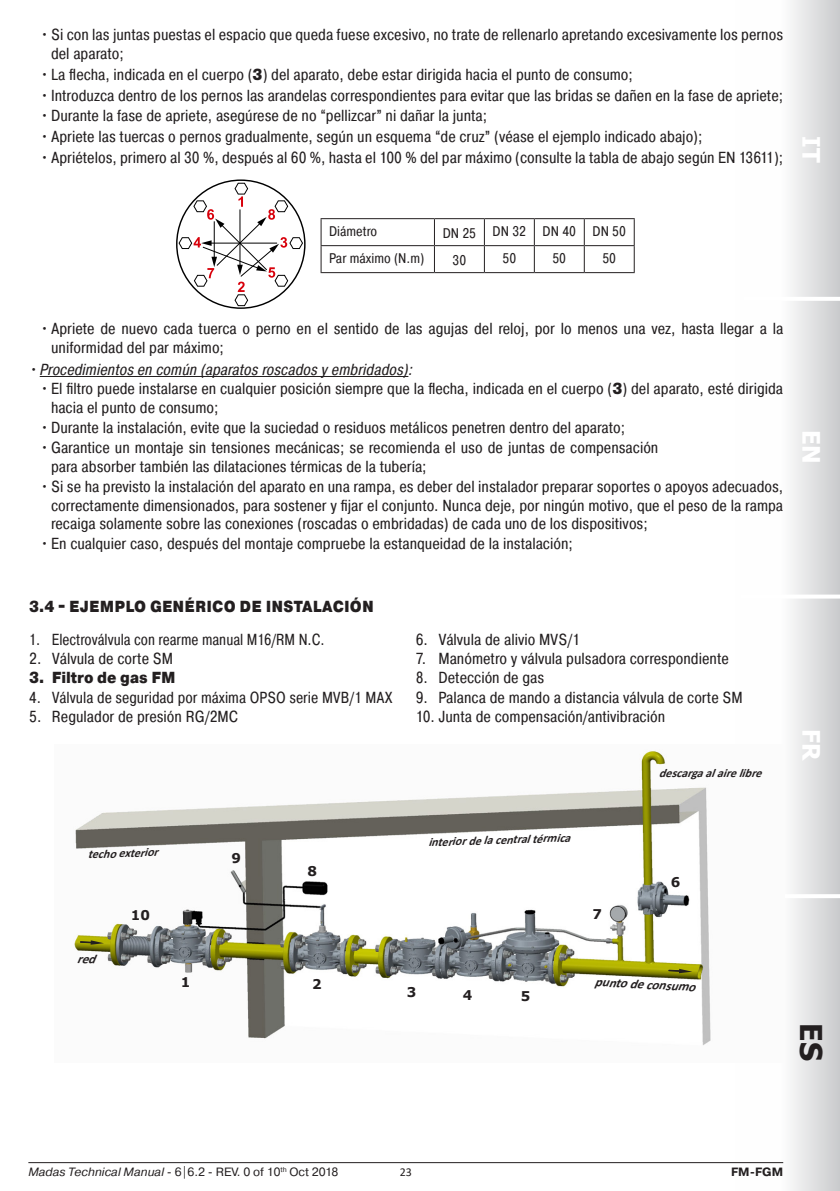
<style>
.page{position:relative;width:840px;height:1191px;background:#fff}
.page>*{position:absolute;margin:0;border:0;box-sizing:border-box;transform-origin:0 0}
.t1{font:700 30px "Tahoma";color:#231f20}
.t2{font:700 24px "Tahoma";color:#fff}
.t3{font:16px/19.2px "Pragmatica Cond";color:#231f20}
.t4{font:italic 16px "Pragmatica Cond";color:#231f20}
.t5{font:900 16px "Pragmatica Cond";letter-spacing:.01em;color:#231f20}
.t6{font:16px "Pragmatica Cond";color:#231f20;scale:.94 1}
.t7{font:14px "Pragmatica Cond";color:#231f20}
.t8{font:700 13.4px "Verdana";color:#231f20}
.t9{font:italic 700 13px "Calibri";color:#231f20}
.t10{font:italic 700 12px "Calibri";color:#231f20}
.t11{font:12px "Pragmatica";color:#231f20}
.t12{font:700 12px "Pragmatica";color:#231f20}
.t13{font:12px "Calibri";color:#231f20}
.s1{font-weight:900}
.s2{font-style:italic}
</style>
<div class="page">
<div style="left:734px;top:0;width:105px;height:1191px;background:linear-gradient(to right,#fff,#d5d5d7)"></div>
<hr style="left:743px;top:297px;width:96px;height:4px;background:#fff">
<hr style="left:740px;top:594px;width:99px;height:4px;background:#fff">
<hr style="left:740px;top:894px;width:99px;height:4px;background:#fff">
<hr style="left:28px;top:1162px;width:754px;height:1px;background:#231f20">
<hr style="left:40px;top:376px;width:368px;height:1px;background:#231f20">
<svg style="left:178px;top:182px;width:125px;height:125px"></svg>
<hr style="left:320px;top:218px;width:114px;height:1px;background:#231f20">
<hr style="left:434px;top:218px;width:50px;height:1px;background:#231f20">
<hr style="left:484px;top:218px;width:50px;height:1px;background:#231f20">
<hr style="left:534px;top:218px;width:50px;height:1px;background:#231f20">
<hr style="left:584px;top:218px;width:50px;height:1px;background:#231f20">
<hr style="left:320px;top:245px;width:114px;height:1px;background:#231f20">
<svg style="left:320px;top:219px;width:1px;height:53px"></svg>
<hr style="left:434px;top:245px;width:50px;height:1px;background:#231f20">
<hr style="left:484px;top:245px;width:50px;height:1px;background:#231f20">
<svg style="left:483px;top:219px;width:1px;height:53px"></svg>
<hr style="left:534px;top:245px;width:50px;height:1px;background:#231f20">
<svg style="left:533px;top:219px;width:1px;height:53px"></svg>
<hr style="left:584px;top:245px;width:50px;height:1px;background:#231f20">
<svg style="left:583px;top:219px;width:1px;height:53px"></svg>
<svg style="left:633px;top:219px;width:1px;height:53px"></svg>
<hr style="left:320px;top:272px;width:114px;height:1px;background:#231f20">
<hr style="left:434px;top:272px;width:50px;height:1px;background:#231f20">
<hr style="left:484px;top:272px;width:50px;height:1px;background:#231f20">
<hr style="left:534px;top:272px;width:50px;height:1px;background:#231f20">
<hr style="left:584px;top:272px;width:50px;height:1px;background:#231f20">
<img style="left:74px;top:745px;width:709px;height:317px">
<svg style="left:80px;top:940px;width:24px;height:4px"></svg>
<svg style="left:668px;top:968px;width:24px;height:5px"></svg>
<svg style="left:78px;top:954px;width:20px;height:9px"></svg>
<p class="t3" style="left:51px;top:24px;width:733px;text-indent:-11px">•Si con las juntas puestas el espacio que queda fuese excesivo, no trate de rellenarlo apretando excesivamente los pernos del aparato;</p>
<p class="t3" style="left:40px;top:64px;width:594px">•La flecha, indicada en el cuerpo (<span class="s1">3</span>) del aparato, debe estar dirigida hacia el punto de consumo;</p>
<p class="t3" style="left:40px;top:85px;width:744px">•Introduzca dentro de los pernos las arandelas correspondientes para evitar que las bridas se dañen en la fase de apriete;</p>
<p class="t3" style="left:40px;top:106px;width:448px">•Durante la fase de apriete, asegúrese de no “pellizcar” ni dañar la junta;</p>
<p class="t3" style="left:40px;top:127px;width:664px">•Apriete las tuercas o pernos gradualmente, según un esquema “de cruz” (véase el ejemplo indicado abajo);</p>
<p class="t3" style="left:40px;top:148px;width:744px">•Apriételos, primero al 30 %, después al 60 %, hasta el 100 % del par máximo (consulte la tabla de abajo según EN 13611);</p>
<h2 class="t2" style="left:827px;top:136px;width:28px;rotate:90deg">IT</h2>
<p class="t7" style="left:329px;top:223px;width:50px">Diámetro</p>
<p class="t7" style="left:442px;top:224px;width:35px">DN 25</p>
<p class="t7" style="left:492px;top:223px;width:35px">DN 32</p>
<p class="t7" style="left:542px;top:223px;width:35px">DN 40</p>
<p class="t7" style="left:592px;top:223px;width:35px">DN 50</p>
<p class="t7" style="left:329px;top:250px;width:97px">Par máximo (N.m)</p>
<p class="t7" style="left:452px;top:251px;width:15px">30</p>
<p class="t7" style="left:502px;top:250px;width:15px">50</p>
<p class="t7" style="left:552px;top:250px;width:15px">50</p>
<p class="t7" style="left:602px;top:250px;width:15px">50</p>
<p class="t3" style="left:51px;top:318px;width:733px;text-indent:-11px">•Apriete de nuevo cada tuerca o perno en el sentido de las agujas del reloj, por lo menos una vez, hasta llegar a la uniformidad del par máximo;</p>
<p class="t4" style="left:28px;top:359px;width:385px">•Procedimientos en común (aparatos roscados y embridados):</p>
<p class="t3" style="left:51px;top:379px;width:733px;text-indent:-11px">•El filtro puede instalarse en cualquier posición siempre que la flecha, indicada en el cuerpo (<span class="s1">3</span>) del aparato, esté dirigida hacia el punto de consumo;</p>
<p class="t3" style="left:40px;top:418px;width:586px">•Durante la instalación, evite que la suciedad o residuos metálicos penetren dentro del aparato;</p>
<p class="t3" style="left:51px;top:438px;width:608px;line-height:18.6px;text-indent:-11px">•Garantice un montaje sin tensiones mecánicas; se recomienda el uso de juntas de compensación para absorber también las dilataciones térmicas de la tubería;</p>
<p class="t3" style="left:51px;top:477px;width:733px;line-height:18.6px;text-align:justify;text-indent:-11px">•Si se ha previsto la instalación del aparato en una rampa, es deber del instalador preparar soportes o apoyos adecuados, correctamente dimensionados, para sostener y fijar el conjunto. Nunca deje, por ningún motivo, que el peso de la rampa recaiga solamente sobre las conexiones (roscadas o embridadas) de cada uno de los dispositivos;</p>
<p class="t3" style="left:40px;top:534px;width:534px">•En cualquier caso, después del montaje compruebe la estanqueidad de la instalación;</p>
<p class="t5" style="left:29px;top:596px;width:346px">3.4 - EJEMPLO GENÉRICO DE INSTALACIÓN</p>
<p class="t6" style="left:29px;top:629px;width:315px">1. Electroválvula con rearme manual M16/RM N.C.</p>
<p class="t3" style="left:29px;top:649px;width:145px">2. Válvula de corte SM</p>
<p class="t5" style="left:29px;top:667px;width:148px">3. Filtro de gas FM</p>
<p class="t3" style="left:29px;top:687px;width:365px">4. Válvula de seguridad por máxima OPSO serie MVB/1 MAX</p>
<p class="t3" style="left:29px;top:706px;width:210px">5. Regulador de presión RG/2MC</p>
<p class="t3" style="left:415px;top:630px;width:166px">6. Válvula de alivio MVS/1</p>
<p class="t3" style="left:415px;top:649px;width:314px">7. Manómetro y válvula pulsadora correspondiente</p>
<p class="t3" style="left:415px;top:668px;width:130px">8. Detección de gas</p>
<p class="t3" style="left:415px;top:687px;width:328px">9. Palanca de mando a distancia válvula de corte SM</p>
<p class="t3" style="left:415px;top:706px;width:251px">10. Junta de compensación/antivibración</p>
<p class="t10" style="left:658px;top:764px;width:110px">descargaalairelibre</p>
<h2 class="t2" style="left:827px;top:430px;width:35px;rotate:90deg">EN</h2>
<h2 class="t2" style="left:827px;top:728px;width:33px;rotate:90deg">FR</h2>
<p class="t10" style="left:87px;top:846px;width:72px;rotate:-2deg">techo exterior</p>
<p class="t8" style="left:131px;top:905px;width:21px">10</p>
<p class="t8" style="left:231px;top:848px;width:11px">9</p>
<p class="t8" style="left:307px;top:861px;width:11px">8</p>
<p class="t10" style="left:427px;top:834px;width:143px;rotate:-2deg">interior de la central térmica</p>
<p class="t8" style="left:592px;top:904px;width:11px">7</p>
<p class="t8" style="left:670px;top:872px;width:11px">6</p>
<p class="t8" style="left:181px;top:973px;width:11px">1</p>
<p class="t8" style="left:312px;top:974px;width:11px">2</p>
<p class="t8" style="left:406px;top:982px;width:11px">3</p>
<p class="t8" style="left:462px;top:985px;width:11px">4</p>
<p class="t8" style="left:520px;top:986px;width:11px">5</p>
<p class="t9" style="left:595px;top:972px;width:102px;rotate:3deg">punto de consumo</p>
<h1 class="t1" style="left:831px;top:1023px;width:39px;rotate:90deg">ES</h1>
<p class="t11" style="left:28px;top:1164px;width:311px"><span class="s2">Madas Technical Manual</span> - 6|6.2 - REV. 0 of 10<sup>th</sup> Oct 2018</p>
<p class="t12" style="left:730px;top:1164px;width:54px">FM-FGM</p>
<p class="t13" style="left:399px;top:1163px;width:14px">23</p>
</div>
